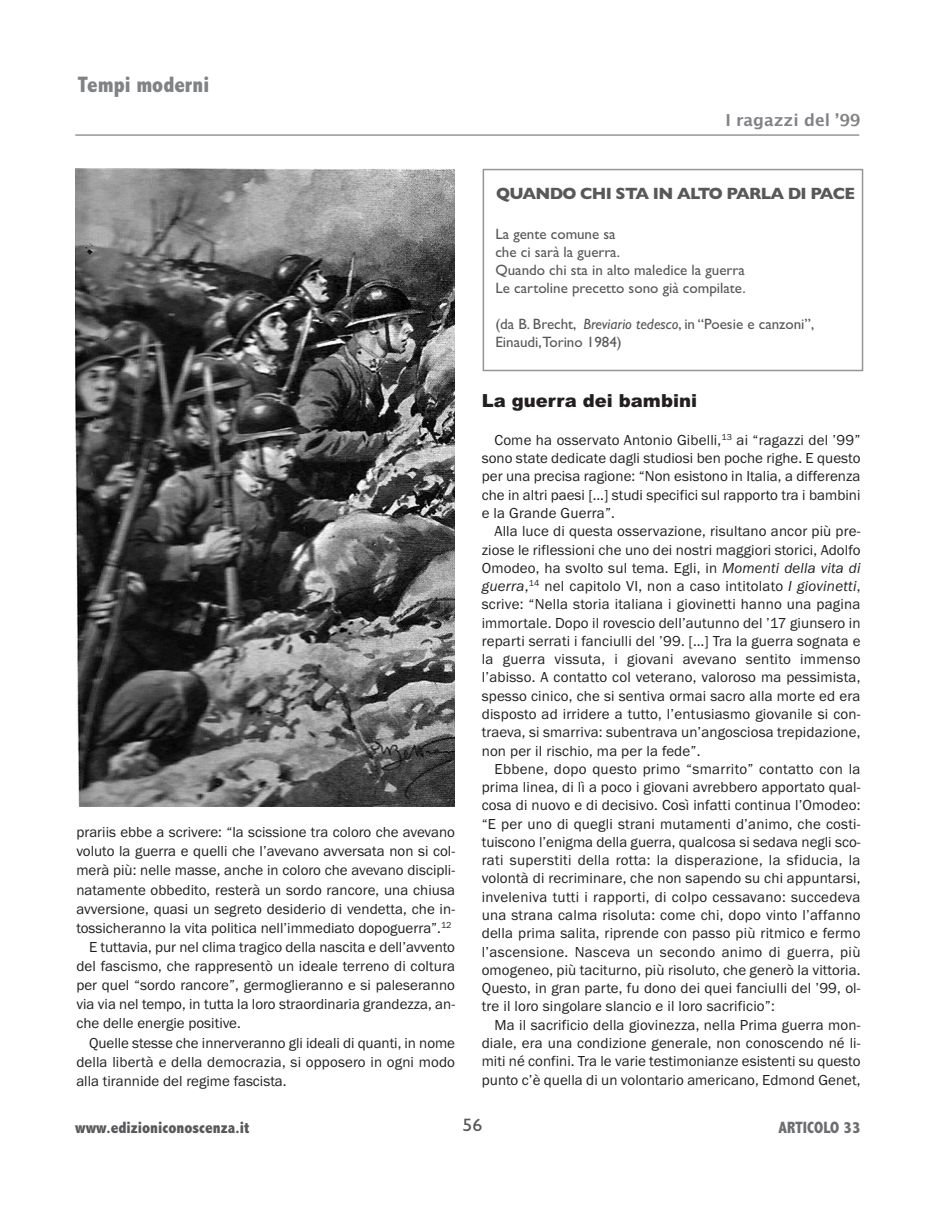
<style>
.page{position:relative;width:949px;height:1212px;background:#fff}
.page>*{position:absolute;margin:0;border:0;box-sizing:border-box;transform-origin:0 0}
.t1{font:800 condensed 22.5px "Abadi";color:#808285}
.t2{font:900 18px "Arial";color:#231f20}
.t3{font:18px "Gill Sans";color:#57585a;scale:1.1 1}
.t4{font:700 16.5px "Gill Sans";letter-spacing:-.04em;color:#57585a}
.t5{font:800 condensed 16.5px "Abadi";color:#57585a}
.t6{font:600 16.5px "Lucida Sans";color:#808285}
.t7{font:800 condensed 16.5px "Abadi";color:#6c6d70}
.t8{font:15px/18.3px "Franklin Gothic";color:#231f20;text-align:justify}
.t9{font:15px/18px "Gill Sans";color:#57585a}
.s1{font-style:italic}
</style>
<div class="page">
<hr style="left:75px;top:134px;width:784px;height:2px;background:#939598">
<div style="left:482px;top:169px;width:381px;height:202px;border:2px solid #939598"></div>
<img style="left:75px;top:169px;width:380px;height:637px">
<h1 class="t1" style="left:77px;top:71px;width:133px">Tempi moderni</h1>
<p class="t6" style="left:725px;top:110px;width:137px">I ragazzi del ’99</p>
<p class="t4" style="left:496px;top:183px;width:360px">QUANDO CHI STA IN ALTO PARLA DI PACE</p>
<p class="t9" style="left:495px;top:225px;width:252px">La gente comune sa<br>che ci sarà la guerra.<br>Quando chi sta in alto maledice la guerra<br>Le cartoline precetto sono già compilate.</p>
<p class="t9" style="left:495px;top:315px;width:320px">(da b. brecht, <span class="s1">Breviario tedesco</span>, in “Poesie e canzoni”, einaudi,torino 1984)</p>
<p class="t2" style="left:481px;top:390px;width:217px">La guerra dei bambini</p>
<p class="t8" style="left:481px;top:430px;width:380px;text-indent:13px">come ha osservato antonio Gibelli,<sup>13</sup> ai “ragazzi del ’99” sono state dedicate dagli studiosi ben poche righe. e questo per una precisa ragione: “non esistono in italia, a differenza che in altri paesi […] studi specifici sul rapporto tra i bambini e la Grande Guerra”.</p>
<p class="t8" style="left:481px;top:522px;width:380px;text-indent:13px">alla luce di questa osservazione, risultano ancor più pre&shy;ziose le riflessioni che uno dei nostri maggiori storici, adolfo omodeo, ha svolto sul tema. egli, in <span class="s1">Momenti della vita di guerra</span>,<sup>14</sup> nel capitolo Vi, non a caso intitolato <span class="s1">I giovinetti</span>, scrive: “nella storia italiana i giovinetti hanno una pagina immortale. dopo il rovescio dell’autunno del ’17 giunsero in reparti serrati i fanciulli del ’99. […] Tra la guerra sognata e la guerra vissuta, i giovani avevano sentito immenso l’abisso. a contatto col veterano, valoroso ma pessimista, spesso cinico, che si sentiva ormai sacro alla morte ed era disposto ad irridere a tutto, l’entusiasmo giovanile si con&shy;traeva, si smarriva: subentrava un’angosciosa trepidazione, non per il rischio, ma per la fede”.</p>
<p class="t8" style="left:481px;top:759px;width:380px;text-indent:13px">ebbene, dopo questo primo “smarrito” contatto con la prima linea, di lì a poco i giovani avrebbero apportato qual&shy;cosa di nuovo e di decisivo. così infatti continua l’omodeo: “e per uno di quegli strani mutamenti d’animo, che costi&shy;tuiscono l’enigma della guerra, qualcosa si sedava negli sco&shy;rati superstiti della rotta: la disperazione, la sfiducia, la volontà di recriminare, che non sapendo su chi appuntarsi, inveleniva tutti i rapporti, di colpo cessavano: succedeva una strana calma risoluta: come chi, dopo vinto l’affanno della prima salita, riprende con passo più ritmico e fermo l’ascensione. nasceva un secondo animo di guerra, più omogeneo, più taciturno, più risoluto, che generò la vittoria.<br>Questo, in gran parte, fu dono dei quei fanciulli del ’99, ol&shy;tre il loro singolare slancio e il loro sacrificio”:</p>
<p class="t8" style="left:481px;top:1015px;width:380px;text-indent:13px">Ma il sacrificio della giovinezza, nella Prima guerra mon&shy;diale, era una condizione generale, non conoscendo né li&shy;miti né confini. Tra le varie testimonianze esistenti su questo punto c’è quella di un volontario americano, edmond Genet,</p>
<p class="t8" style="left:76px;top:823px;width:380px">prariis ebbe a scrivere: “la scissione tra coloro che avevano</p>
<p class="t8" style="left:76px;top:842px;width:380px">voluto la guerra e quelli che l’avevano avversata non si col-</p>
<p class="t8" style="left:76px;top:861px;width:380px">merà più: nelle masse, anche in coloro che avevano discipli-</p>
<p class="t8" style="left:76px;top:880px;width:380px">natamente obbedito, resterà un sordo rancore, una chiusa</p>
<p class="t8" style="left:76px;top:899px;width:380px">avversione, quasi un segreto desiderio di vendetta, che in-</p>
<p class="t8" style="left:76px;top:918px;width:376px">tossicheranno la vita politica nell’immediato dopoguerra”.<sup>12</sup></p>
<p class="t8" style="left:89px;top:937px;width:367px">e tuttavia, pur nel clima tragico della nascita e dell’avvento</p>
<p class="t8" style="left:76px;top:957px;width:380px">del fascismo, che rappresentò un ideale terreno di coltura</p>
<p class="t8" style="left:76px;top:976px;width:380px">per quel “sordo rancore”, germoglieranno e si paleseranno</p>
<p class="t8" style="left:76px;top:995px;width:380px">via via nel tempo, in tutta la loro straordinaria grandezza, an-</p>
<p class="t8" style="left:76px;top:1014px;width:166px">che delle energie positive.</p>
<p class="t8" style="left:89px;top:1033px;width:367px">Quelle stesse che innerveranno gli ideali di quanti, in nome</p>
<p class="t8" style="left:76px;top:1052px;width:380px">della libertà e della democrazia, si opposero in ogni modo</p>
<p class="t8" style="left:76px;top:1071px;width:212px">alla tirannide del regime fascista.</p>
<p class="t5" style="left:75px;top:1117px;width:176px">www.edizioniconoscenza.it</p>
<p class="t7" style="left:778px;top:1117px;width:84px">ARTICOLO 33</p>
<p class="t3" style="left:462px;top:1114px;width:20px">56</p>
</div>
